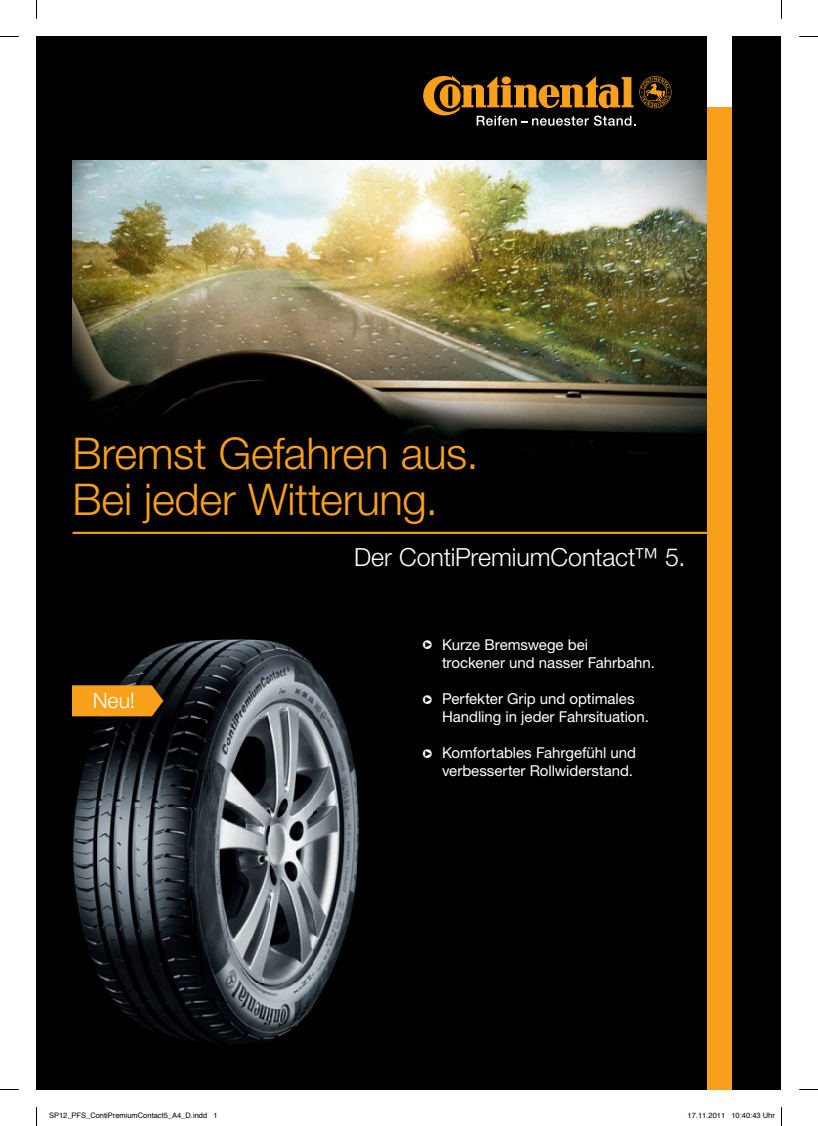
<style>
.page{position:relative;width:818px;height:1126px;background:#fff}
.page>*{position:absolute;margin:0;border:0;box-sizing:border-box;transform-origin:0 0}
.t1{font:300 43.75px/46px "Helvetica Neue LT Pro";letter-spacing:-.005em;color:#f89f1c}
.t2{font:300 25px "Helvetica Neue LT Pro";letter-spacing:-.005em;color:#fff}
.t3{font:300 21.25px "Helvetica Neue LT Pro";color:#fff}
.t4{font:15px/18px "Helvetica Neue LT Pro";letter-spacing:-.005em;color:#fff}
.t5{font:7.5px "Helvetica";color:#000}
</style>
<div class="page">
<div style="left:36px;top:36px;width:745px;height:1053px;background:#000"></div>
<img style="left:72px;top:160px;width:634px;height:293px">
<div style="left:706px;top:36px;width:25px;height:1053px;background:#fff"></div>
<svg style="left:423px;top:75px;width:248px;height:51px"></svg>
<img style="left:72px;top:639px;width:287px;height:405px">
<div style="left:706px;top:107px;width:25px;height:982px;background:#f89f1c"></div>
<hr style="left:72px;top:531px;width:638px;height:3px;background:#f89f1c">
<svg style="left:72px;top:685px;width:91px;height:31px;background:#e8951b"></svg>
<svg style="left:0;top:36px;width:19px;height:1px"></svg>
<svg style="left:799px;top:36px;width:18px;height:1px"></svg>
<svg style="left:0;top:1089px;width:19px;height:1px"></svg>
<svg style="left:799px;top:1089px;width:18px;height:1px"></svg>
<svg style="left:36px;top:0;width:1px;height:19px"></svg>
<svg style="left:36px;top:1107px;width:1px;height:18px"></svg>
<h1 class="t1" style="left:72px;top:429px;width:407px">Bremst Gefahren aus.<br>Bei jeder Witterung.</h1>
<h2 class="t2" style="left:354px;top:542px;width:332px">Der ContiPremiumContact™ 5.</h2>
<h3 class="t3" style="left:93px;top:687px;width:44px">Neu!</h3>
<p class="t4" style="left:442px;top:635px;width:214px">Kurze Bremswege bei trockener und nasser Fahrbahn.</p>
<p class="t4" style="left:442px;top:689px;width:208px">Perfekter Grip und optimales<br>Handling in jeder Fahrsituation.</p>
<p class="t4" style="left:442px;top:743px;width:195px">Komfortables Fahrgefühl und verbesserter Rollwiderstand.</p>
<p class="t5" style="left:49px;top:1109px;width:170px">SP12_PFS_ContiPremiumContact5_A4_D.indd 1</p>
<p class="t5" style="left:687px;top:1109px;width:89px">17.11.2011 10:40:43 Uhr</p>
</div>
